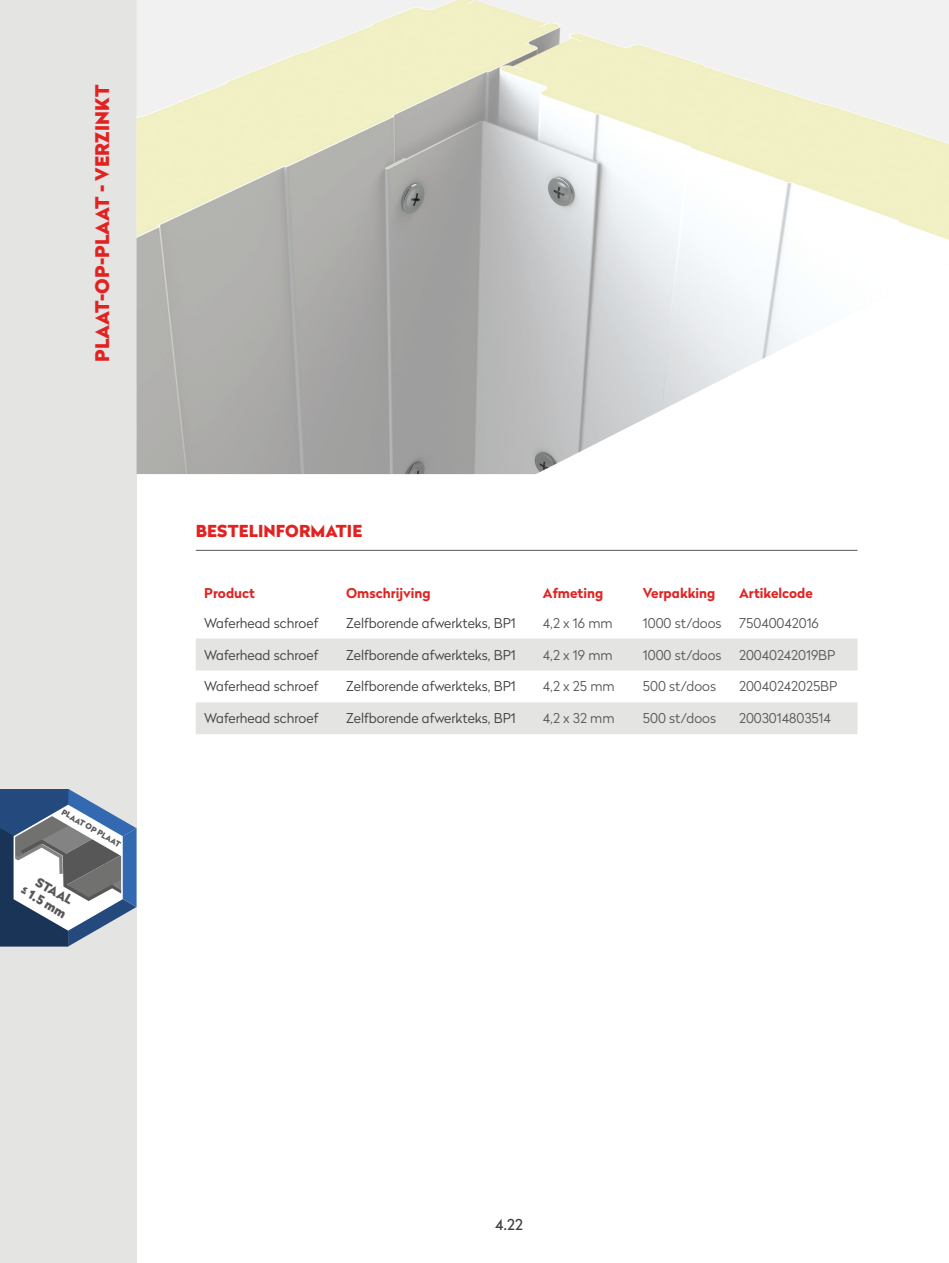
<style>
.page{position:relative;width:949px;height:1263px;background:#fff}
.page>*{position:absolute;margin:0;border:0;box-sizing:border-box;transform-origin:0 0}
.t1{font:900 18.75px "Radikal";letter-spacing:.005em;color:#e22221}
.t2{font:900 16.5px "Radikal";letter-spacing:.005em;color:#e22221}
.t3{font:15px "Radikal";color:#3d3d3c}
.t4{font:300 13.5px "Radikal";color:#3d3d3c}
.t5{font:300 13.5px "Radikal";color:#575756}
.t6{font:700 13.5px "Radikal";color:#e22221}
.t7{font:900 12.6px/14.7px "Radikal";color:#575757;text-align:center}
.t8{font:900 7.8px "Radikal";color:#575757}
</style>
<div class="page">
<div style="left:0;top:0;width:136px;height:1263px;background:#e4e4e3"></div>
<svg style="left:0;top:789px;width:136px;height:157px;background:#8593a7"></svg>
<img style="left:136px;top:0;width:812px;height:474px">
<hr style="left:196px;top:550px;width:661px;height:1px;background:#575756">
<svg style="left:196px;top:638px;width:661px;height:96px;fill:#e4e4e3"></svg>
<h1 class="t1" style="left:89px;top:362px;width:279px;rotate:-90deg">PLAAT-OP-PLAAT - VERZINKT</h1>
<p class="t8" style="left:65px;top:806px;width:68px;rotate:30deg">PLAAT OP PLAAT</p>
<p class="t7" style="left:34px;top:869px;width:52px;rotate:30deg">STAAL<br>≤ 1.5 mm</p>
<p class="t2" style="left:196px;top:519px;width:168px">BESTELINFORMATIE</p>
<p class="t6" style="left:204px;top:583px;width:52px">Product</p>
<p class="t6" style="left:346px;top:583px;width:86px">Omschrijving</p>
<p class="t6" style="left:542px;top:583px;width:62px">Afmeting</p>
<p class="t6" style="left:642px;top:583px;width:74px">Verpakking</p>
<p class="t6" style="left:738px;top:583px;width:75px">Artikelcode</p>
<p class="t4" style="left:204px;top:613px;width:115px">Waferhead schroef</p>
<p class="t4" style="left:346px;top:613px;width:171px">Zelfborende afwerkteks, BP1</p>
<p class="t5" style="left:542px;top:613px;width:71px">4,2 x 16 mm</p>
<p class="t5" style="left:642px;top:613px;width:80px">1000 st/doos</p>
<p class="t5" style="left:738px;top:613px;width:81px">75040042016</p>
<p class="t4" style="left:204px;top:645px;width:115px">Waferhead schroef</p>
<p class="t4" style="left:346px;top:645px;width:171px">Zelfborende afwerkteks, BP1</p>
<p class="t5" style="left:542px;top:645px;width:71px">4,2 x 19 mm</p>
<p class="t5" style="left:642px;top:645px;width:80px">1000 st/doos</p>
<p class="t5" style="left:738px;top:645px;width:98px">20040242019BP</p>
<p class="t4" style="left:204px;top:677px;width:115px">Waferhead schroef</p>
<p class="t4" style="left:346px;top:677px;width:171px">Zelfborende afwerkteks, BP1</p>
<p class="t5" style="left:542px;top:677px;width:73px">4,2 x 25 mm</p>
<p class="t5" style="left:642px;top:677px;width:75px">500 st/doos</p>
<p class="t5" style="left:738px;top:677px;width:100px">20040242025BP</p>
<p class="t4" style="left:204px;top:709px;width:115px">Waferhead schroef</p>
<p class="t4" style="left:346px;top:709px;width:171px">Zelfborende afwerkteks, BP1</p>
<p class="t5" style="left:542px;top:709px;width:73px">4,2 x 32 mm</p>
<p class="t5" style="left:642px;top:709px;width:75px">500 st/doos</p>
<p class="t5" style="left:738px;top:709px;width:93px">2003014803514</p>
<p class="t3" style="left:495px;top:1214px;width:29px">4.22</p>
</div>
